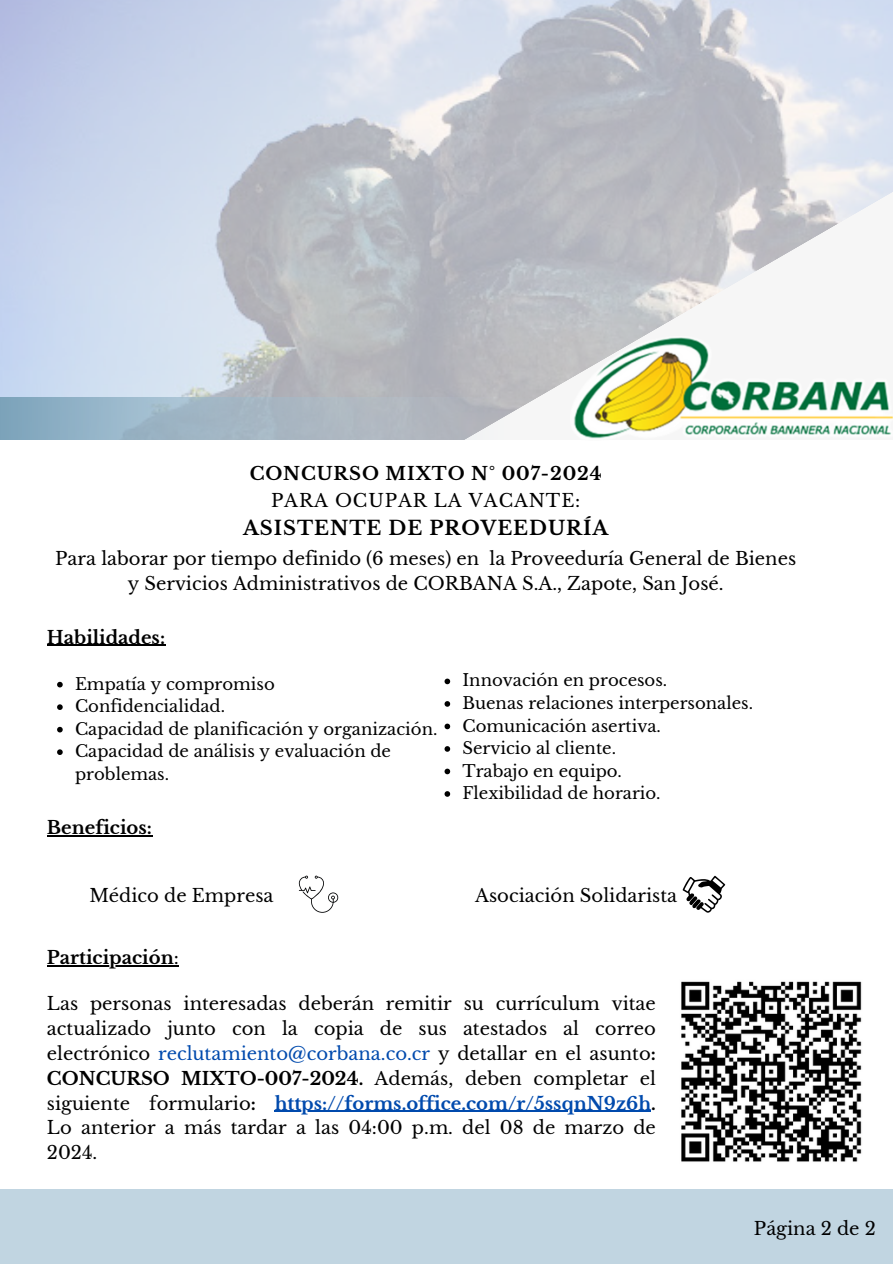
<style>
.page{position:relative;width:893px;height:1264px;background:#fff}
.page>*{position:absolute;margin:0;border:0;box-sizing:border-box;transform-origin:0 0}
.t1{font:700 19.5px "Libre Baskerville";letter-spacing:.05em;color:#000}
.t2{font:18px/24.8px "Libre Baskerville";color:#000;text-align:justify}
.t3{font:700 18px/27px "Libre Baskerville";letter-spacing:.05em;color:#000;text-align:center}
.t4{font:700 18px "Libre Baskerville";color:#000}
.t5{font:16.5px/22.5px "Libre Baskerville";color:#000}
.s1{font-weight:400}
.s2{color:#004aad}
.s3{font-weight:700}
.s4{font-weight:700;color:#004aad}
</style>
<div class="page">
<img style="left:0;top:0;width:892px;height:397px">
<svg style="left:373px;top:152px;width:519px;height:262px;fill:#bbbdc2"></svg>
<svg style="left:0;top:397px;width:509px;height:43px;background:#a4b6c3"></svg>
<div style="left:0;top:1189px;width:892px;height:74px;background:#c1d5e1"></div>
<svg style="left:299px;top:875px;width:39px;height:37px"></svg>
<svg style="left:682px;top:875px;width:43px;height:37px"></svg>
<img style="left:570px;top:336px;width:322px;height:103px">
<img style="left:681px;top:981px;width:181px;height:181px">
<hr style="left:47px;top:965px;width:127px;height:1px;background:#000">
<hr style="left:274px;top:1110px;width:377px;height:1px;background:#004aad">
<hr style="left:47px;top:835px;width:105px;height:1px;background:#000">
<hr style="left:47px;top:644px;width:118px;height:1px;background:#000">
<svg style="left:57px;top:681px;width:6px;height:6px"></svg>
<svg style="left:57px;top:704px;width:6px;height:6px"></svg>
<svg style="left:57px;top:726px;width:6px;height:6px"></svg>
<svg style="left:57px;top:749px;width:6px;height:6px"></svg>
<svg style="left:444px;top:678px;width:6px;height:6px"></svg>
<svg style="left:444px;top:701px;width:6px;height:5px"></svg>
<svg style="left:444px;top:723px;width:6px;height:6px"></svg>
<svg style="left:444px;top:746px;width:6px;height:5px"></svg>
<svg style="left:444px;top:768px;width:6px;height:6px"></svg>
<svg style="left:444px;top:791px;width:6px;height:5px"></svg>
<p class="t3" style="left:250px;top:460px;width:353px">CONCURSO MIXTO N° 007-2024<br><span class="s1">PARA OCUPAR LA VACANTE:</span></p>
<p class="t1" style="left:243px;top:516px;width:366px">ASISTENTE DE PROVEEDURÍA</p>
<p class="t2" style="left:55px;top:546px;width:742px;text-align:center">Para laborar por tiempo definido (6 meses) en la Proveeduría General de Bienes y Servicios Administrativos de CORBANA S.A., Zapote, San José.</p>
<p class="t4" style="left:47px;top:626px;width:120px">Habilidades:</p>
<p class="t5" style="left:75px;top:672px;width:201px">Empatía y compromiso</p>
<p class="t5" style="left:75px;top:695px;width:152px">Confidencialidad.</p>
<p class="t5" style="left:75px;top:717px;width:364px">Capacidad de planificación y organización.</p>
<p class="t5" style="left:75px;top:740px;width:317px">Capacidad de análisis y evaluación de problemas.</p>
<p class="t4" style="left:47px;top:816px;width:106px">Beneficios:</p>
<p class="t5" style="left:462px;top:669px;width:206px">Innovación en procesos.</p>
<p class="t5" style="left:462px;top:692px;width:292px">Buenas relaciones interpersonales.</p>
<p class="t5" style="left:462px;top:714px;width:200px">Comunicación asertiva.</p>
<p class="t5" style="left:462px;top:737px;width:155px">Servicio al cliente.</p>
<p class="t5" style="left:462px;top:759px;width:161px">Trabajo en equipo.</p>
<h2 class="t5" style="left:462px;top:782px;width:200px">Flexibilidad de horario.</h2>
<h2 class="t2" style="left:89px;top:882px;width:186px">Médico de Empresa</h2>
<h2 class="t2" style="left:475px;top:882px;width:203px">Asociación Solidarista</h2>
<p class="t4" style="left:47px;top:946px;width:133px">Participación<span class="s1">:</span></p>
<p class="t2" style="left:47px;top:991px;width:610px">Las personas interesadas deberán remitir su currículum vitae actualizado junto con la copia de sus atestados al correo electrónico <span class="s2">reclutamiento@corbana.co.cr</span> y detallar en el asunto<span class="s3">:<br>CONCURSO MIXTO-007-2024.</span> Además, deben completar el siguiente formulario<span class="s3">:</span></p>
<h1 class="t2" style="left:47px;top:1090px;width:610px;text-indent:228px"><span class="s4">https://forms.office.com/r/5ssqnN9z6h</span><span class="s3">.<br></span>Lo anterior a más tardar a las 04:00 p.m. del 08 de marzo de 2024.</h1>
<p class="t2" style="left:754px;top:1216px;width:123px">Página 2 de 2</p>
</div>
